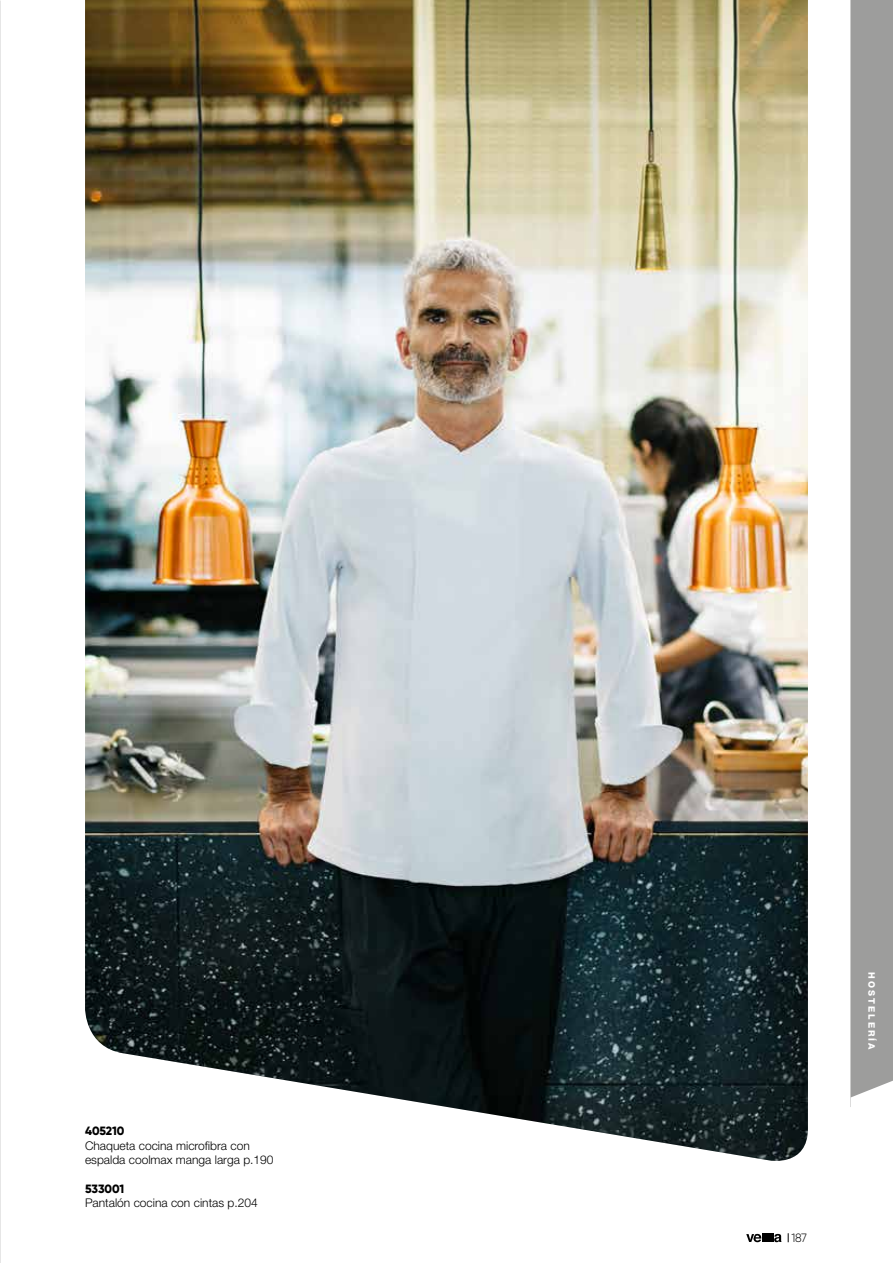
<style>
.page{position:relative;width:893px;height:1263px;background:#fff}
.page>*{position:absolute;margin:0;border:0;box-sizing:border-box;transform-origin:0 0}
.t1{font:300 12px/14.4px "Helvetica Neue LT Std";color:#000}
.t2{font:800 12px "Gilroy";letter-spacing:-.01em;color:#000}
.t3{font:300 12px "Gilroy";color:#000}
.t4{font:800 9px "Helvetica Neue LT Std";letter-spacing:.23em;color:#fff}
</style>
<div class="page">
<img style="left:85px;top:0;width:723px;height:1161px">
<div style="left:850px;top:0;width:43px;height:1107px;background:#9d9d9c"></div>
<svg style="left:851px;top:1081px;width:42px;height:26px"></svg>
<svg style="left:746px;top:1233px;width:36px;height:9px"></svg>
<p class="t2" style="left:85px;top:1124px;width:41px">405210</p>
<p class="t1" style="left:85px;top:1138px;width:190px">Chaqueta cocina microfibra con espalda coolmax manga larga p.190</p>
<p class="t2" style="left:85px;top:1181px;width:41px">533001</p>
<p class="t1" style="left:85px;top:1196px;width:174px">Pantalón cocina con cintas p.204</p>
<p class="t4" style="left:877px;top:972px;width:79px;rotate:90deg">HOSTELERÍA</p>
<p class="t3" style="left:791px;top:1230px;width:17px">187</p>
</div>
